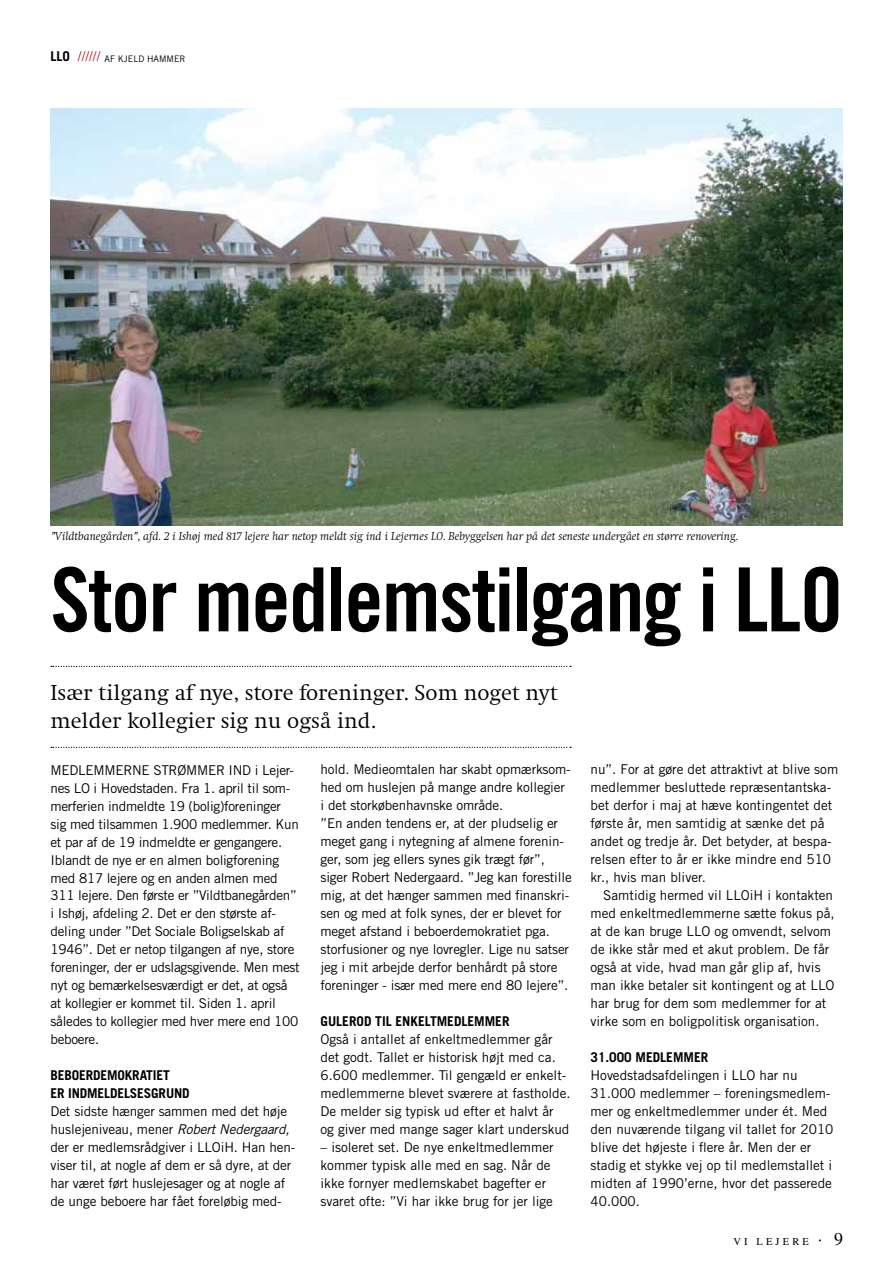
<style>
.page{position:relative;width:893px;height:1263px;background:#fff}
.page>*{position:absolute;margin:0;border:0;box-sizing:border-box;transform-origin:0 0}
.t1{font:88.5px "Trade Gothic Bold Cond Twenty";letter-spacing:-.02em;color:#000}
.t2{font:300 22.5px/28.5px "Swift EF";color:#000}
.t3{font:13.5px/18px "Trade Gothic";letter-spacing:-.01em;color:#000}
.t4{font:700 13.5px/18px "Trade Gothic";color:#000}
.t5{font:italic 300 12px "Swift EF";color:#000}
.t6{font:10.5px "Times";letter-spacing:.3em;color:#000}
.t7{font:9px "Trade Gothic";color:#000}
.s1{font-weight:700;font-size:13.5px}
.s2{font-size:13.5px;color:#ae1b1f}
.s3{font-style:italic}
.s4{font-size:18px}
</style>
<div class="page">
<svg style="left:51px;top:666px;width:520px;height:1px"></svg>
<svg style="left:51px;top:747px;width:520px;height:1px"></svg>
<img style="left:51px;top:109px;width:791px;height:417px">
<p class="t7" style="left:51px;top:53px;width:84px"><span class="s1">LL O</span> <span class="s2">//////</span> Af Kjeld</p>
<p class="t7" style="left:147px;top:53px;width:14px">Hamme</p>
<p class="t7" style="left:180px;top:53px;width:8px">r</p>
<p class="t5" style="left:51px;top:530px;width:689px">”Vildtbanegården”, afd. 2 i Ishøj med 817 lejere har netop meldt sig ind i Lejernes LO. Bebyggelsen har på det seneste undergået en større renovering.</p>
<h1 class="t1" style="left:51px;top:546px;width:794px">Stor medlemstilgang i LLO</h1>
<h2 class="t2" style="left:51px;top:679px;width:509px">Især tilgang af nye, store foreninger. Som noget nyt melder kollegier sig nu også ind.</h2>
<p class="t3" style="left:51px;top:760px;width:21px">Medlemme</p>
<p class="t3" style="left:123px;top:760px;width:74px">rne strømme</p>
<p class="t3" style="left:216px;top:760px;width:21px">r ind</p>
<p class="t3" style="left:51px;top:760px;width:251px;text-indent:204px">i Lejer&shy;nes LO i Hovedstaden. Fra 1. april til som&shy;merferien indmeldte 19 (bolig)foreninger sig med tilsammen 1.900 medlemmer. Kun et par af de 19 indmeldte er gengangere.<br>Iblandt de nye er en almen boligforening med 817 lejere og en anden almen med 311 lejere. Den første er ”Vildtbanegården” i Ishøj, afdeling 2. Det er den største af&shy;deling under ”Det Sociale Boligselskab af 1946”. Det er netop tilgangen af nye, store foreninger, der er udslagsgivende. Men mest nyt og bemærkelsesværdigt er det, at også at kollegier er kommet til. Siden 1. april således to kollegier med hver mere end 100 beboere.</p>
<p class="t4" style="left:51px;top:1066px;width:141px">BEBOERDEMOKRATIET<br>ER INDMELDELSESGRUND</p>
<p class="t3" style="left:51px;top:1102px;width:246px">Det sidste hænger sammen med det høje huslejeniveau, mener <span class="s3">Robert Nedergaard, </span>der er medlemsrådgiver i LLOiH. Han hen&shy;viser til, at nogle af dem er så dyre, at der har været ført huslejesager og at nogle af de unge beboere har fået foreløbig med-</p>
<p class="t3" style="left:320px;top:760px;width:253px">hold. Medieomtalen har skabt opmærksom&shy;hed om huslejen på mange andre kollegier i det storkøbenhavnske område.<br>”En anden tendens er, at der pludselig er meget gang i nytegning af almene forenin&shy;ger, som jeg ellers synes gik trægt før”, siger Robert Nedergaard. ”Jeg kan forestille mig, at det hænger sammen med finanskri&shy;sen og med at folk synes, der er blevet for meget afstand i beboerdemokratiet pga. storfusioner og nye lovregler. Lige nu satser jeg i mit arbejde derfor benhårdt på store foreninger - især med mere end 80 lejere”.</p>
<p class="t4" style="left:320px;top:1012px;width:191px">GULEROD TIL ENKELTMEDLEMMER</p>
<p class="t3" style="left:320px;top:1030px;width:252px">Også i antallet af enkeltmedlemmer går det godt. Tallet er historisk højt med ca.<br>6.600 medlemmer. Til gengæld er enkelt&shy;medlemmerne blevet sværere at fastholde.<br>De melder sig typisk ud efter et halvt år<br>og giver med mange sager klart underskud</p>
<p class="t3" style="left:320px;top:1138px;width:235px">– isoleret set. De nye enkeltmedlemmer kommer typisk alle med en sag. Når de ikke fornyer medlemskabet bagefter er svaret ofte: ”Vi har ikke brug for jer lige</p>
<p class="t3" style="left:590px;top:760px;width:249px">nu”. For at gøre det attraktivt at blive som medlemmer besluttede repræsentantska&shy;bet derfor i maj at hæve kontingentet det første år, men samtidig at sænke det på andet og tredje år. Det betyder, at bespa&shy;relsen efter to år er ikke mindre end 510 kr., hvis man bliver.</p>
<p class="t3" style="left:590px;top:886px;width:246px;text-indent:13px">Samtidig hermed vil LLOiH i kontakten med enkeltmedlemmerne sætte fokus på, at de kan bruge LLO og omvendt, selvom de ikke står med et akut problem. De får også at vide, hvad man går glip af, hvis man ikke betaler sit kontingent og at LLO har brug for dem som medlemmer for at virke som en boligpolitisk organisation.</p>
<p class="t4" style="left:590px;top:1048px;width:119px">31.000 MEDLEMMER</p>
<p class="t3" style="left:590px;top:1066px;width:244px">Hovedstadsafdelingen i LLO har nu 31.000 medlemmer – foreningsmedlem&shy;mer og enkeltmedlemmer under ét. Med den nuværende tilgang vil tallet for 2010 blive det højeste i flere år. Men der er stadig et stykke vej op til medlemstallet i midten af 1990’erne, hvor det passerede 40.000.</p>
<p class="t6" style="left:733px;top:1236px;width:111px">VI LEJERE <span class="s4">· 9</span></p>
</div>
